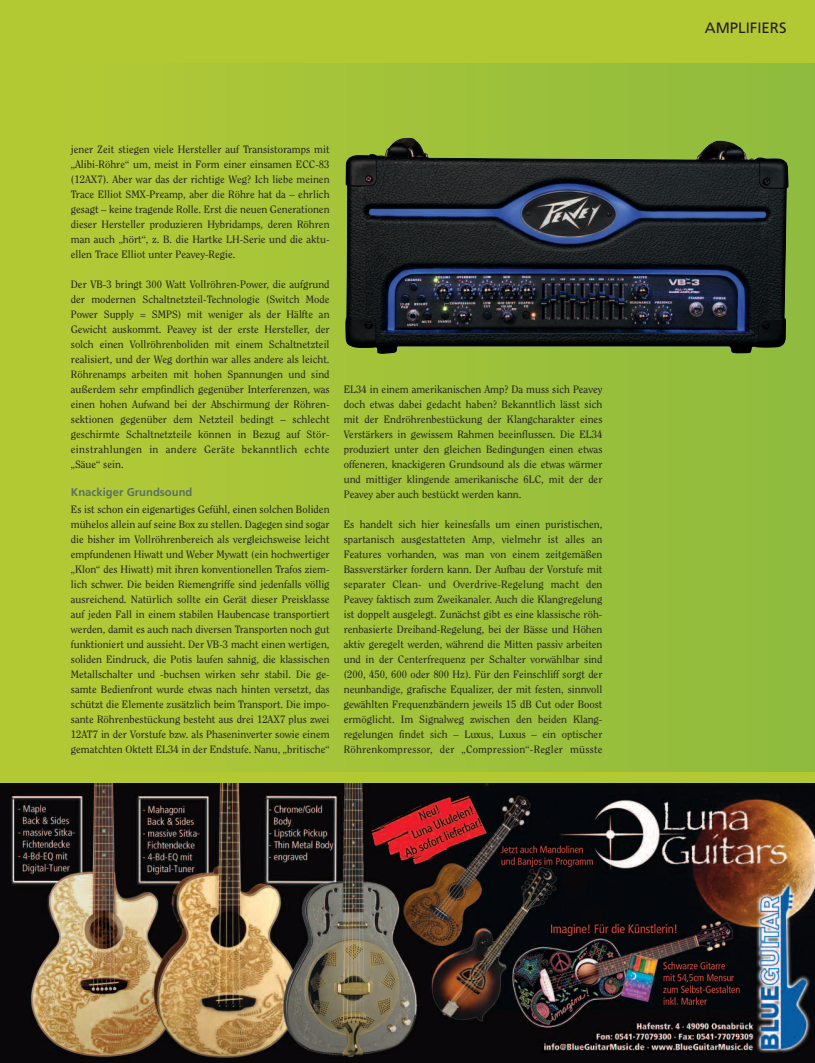
<style>
.page{position:relative;width:815px;height:1063px;background:#fff}
.page>*{position:absolute;margin:0;border:0;box-sizing:border-box;transform-origin:0 0}
.t1{font:15px "Frutiger";color:#231f20}
.t2{font:700 11.25px "Frutiger";color:#5a6e67}
.t3{font:10.62px/15px "Clearface Std";color:#231f20;text-align:justify}
</style>
<div class="page">
<div style="left:0;top:0;width:815px;height:1006px;background:#b3c934"></div>
<div style="left:64px;top:64px;width:751px;height:708px;background:linear-gradient(to right,#b2c936,#8ebb3e)"></div>
<img style="left:0;top:784px;width:815px;height:279px">
<img style="left:345px;top:137px;width:444px;height:218px">
<p class="t3" style="left:71px;top:142px;width:260px">jener Zeit stiegen viele Hersteller auf Transistoramps mit „Alibi-Röhre“ um, meist in Form einer einsamen ECC-83 (12AX7). Aber war das der richtige Weg? Ich liebe meinen Trace Elliot SMX-Preamp, aber die Röhre hat da – ehrlich gesagt – keine tragende Rolle. Erst die neuen Generationen dieser Hersteller produzieren Hybridamps, deren Röhren man auch „hört“, z. B. die Hartke LH-Serie und die aktu&shy;ellen Trace Elliot unter Peavey-Regie.</p>
<p class="t3" style="left:71px;top:277px;width:260px">Der VB-3 bringt 300 Watt Vollröhren-Power, die aufgrund der modernen Schaltnetzteil-Technologie (Switch Mode Power Supply = SMPS) mit weniger als der Hälfte an Gewicht auskommt. Peavey ist der erste Hersteller, der solch einen Vollröhrenboliden mit einem Schaltnetzteil realisiert, und der Weg dorthin war alles andere als leicht.<br>Röhrenamps arbeiten mit hohen Spannungen und sind außerdem sehr empfindlich gegenüber Interferenzen, was einen hohen Aufwand bei der Abschirmung der Röhren&shy;sektionen gegenüber dem Netzteil bedingt – schlecht geschirmte Schaltnetzteile können in Bezug auf Stör&shy;einstrahlungen in andere Geräte bekanntlich echte „Säue“ sein.</p>
<p class="t2" style="left:71px;top:488px;width:123px">Knackiger Grundsound</p>
<p class="t3" style="left:71px;top:502px;width:260px">Es ist schon ein eigenartiges Gefühl, einen solchen Boliden mühelos allein auf seine Box zu stellen. Dagegen sind sogar die bisher im Vollröhrenbereich als vergleichsweise leicht empfundenen Hiwatt und Weber Mywatt (ein hochwertiger „Klon“ des Hiwatt) mit ihren konventionellen Trafos ziem&shy;lich schwer. Die beiden Riemengriffe sind jedenfalls völlig ausreichend. Natürlich sollte ein Gerät dieser Preisklasse auf jeden Fall in einem stabilen Haubencase transportiert werden, damit es auch nach diversen Transporten noch gut funktioniert und aussieht. Der VB-3 macht einen wertigen, soliden Eindruck, die Potis laufen sahnig, die klassischen Metallschalter und -buchsen wirken sehr stabil. Die ge&shy;samte Bedienfront wurde etwas nach hinten versetzt, das schützt die Elemente zusätzlich beim Transport. Die impo&shy;sante Röhrenbestückung besteht aus drei 12AX7 plus zwei 12AT7 in der Vorstufe bzw. als Phaseninverter sowie einem gematchten Oktett EL34 in der Endstufe. Nanu, „britische“</p>
<p class="t3" style="left:344px;top:382px;width:260px">EL34 in einem amerikanischen Amp? Da muss sich Peavey doch etwas dabei gedacht haben? Bekanntlich lässt sich mit der Endröhrenbestückung der Klangcharakter eines Verstärkers in gewissem Rahmen beeinflussen. Die EL34 produziert unter den gleichen Bedingungen einen etwas offeneren, knackigeren Grundsound als die etwas wärmer und mittiger klingende amerikanische 6LC, mit der der Peavey aber auch bestückt werden kann.</p>
<p class="t3" style="left:344px;top:517px;width:260px">Es handelt sich hier keinesfalls um einen puristischen, spartanisch ausgestatteten Amp, vielmehr ist alles an Features vorhanden, was man von einem zeitgemäßen Bassverstärker fordern kann. Der Aufbau der Vorstufe mit separater Clean- und Overdrive-Regelung macht den Peavey faktisch zum Zweikanaler. Auch die Klangregelung ist doppelt ausgelegt. Zunächst gibt es eine klassische röh&shy;renbasierte Dreiband-Regelung, bei der Bässe und Höhen aktiv geregelt werden, während die Mitten passiv arbeiten und in der Centerfrequenz per Schalter vorwählbar sind (200, 450, 600 oder 800 Hz). Für den Feinschliff sorgt der neunbandige, grafische Equalizer, der mit festen, sinnvoll gewählten Frequenzbändern jeweils 15 dB Cut oder Boost ermöglicht. Im Signalweg zwischen den beiden Klang&shy;regelungen findet sich – Luxus, Luxus – ein optischer Röhrenkompressor, der „Compression“-Regler müsste</p>
<h1 class="t1" style="left:705px;top:21px;width:83px">AMPLIFIERS</h1>
</div>
